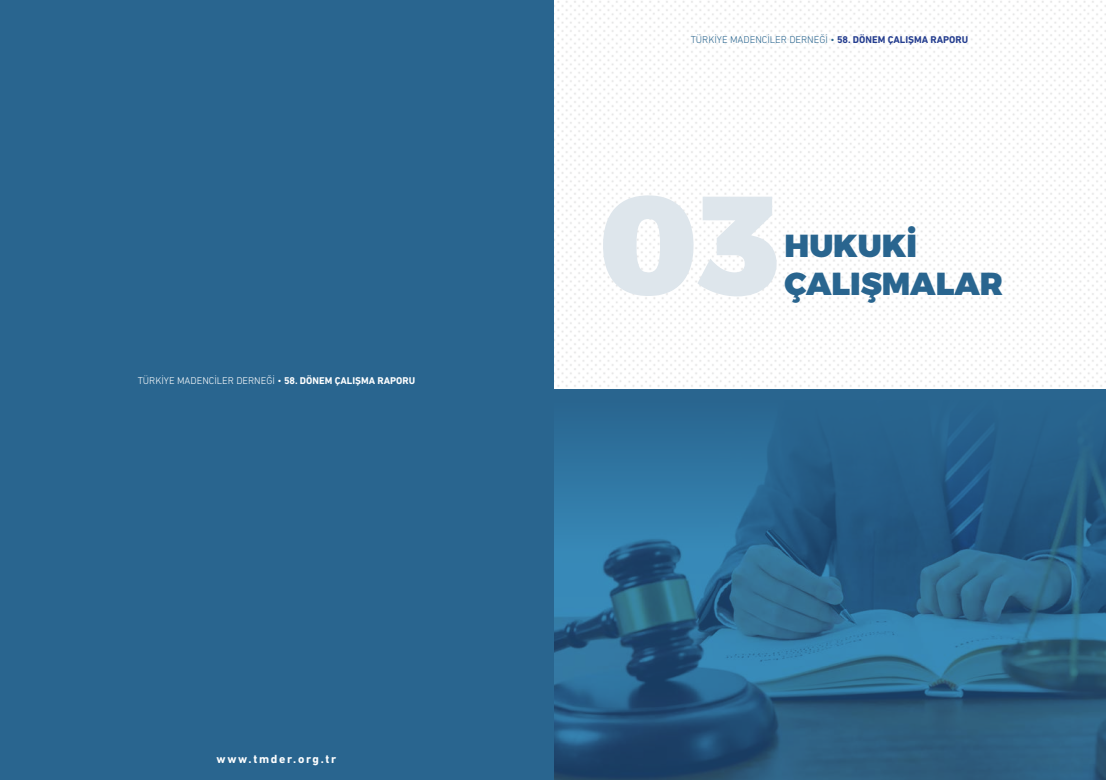
<style>
.page{position:relative;width:1106px;height:780px;background:#fff}
.page>*{position:absolute;margin:0;border:0;box-sizing:border-box;transform-origin:0 0}
.t1{font:900 140.6px "Montserrat";color:#dee6ec}
.t2{font:900 31.8px "Montserrat";color:#29658f}
.t3{font:700 12px "DIN Next LT Pro";letter-spacing:.14em;color:#fff}
.t4{font:300 10px "DIN Next LT Pro";color:#29658f}
.t5{font:300 10px "DIN Next LT Pro";color:#fff}
.s1{font-weight:700}
.s2{font-weight:700;color:#243d8f}
</style>
<div class="page">
<img style="left:553px;top:0;width:553px;height:389px">
<img style="left:553px;top:389px;width:553px;height:391px">
<div style="left:0;top:0;width:553px;height:780px;background:#29658f"></div>
<p class="t5" style="left:138px;top:375px;width:279px">TÜRKİYE MADENCİLER DERNEĞİ • <span class="s1">58. DÖNEM ÇALIŞMA RAPORU</span></p>
<p class="t3" style="left:217px;top:752px;width:121px">www.tmder.org.tr</p>
<p class="t4" style="left:690px;top:33px;width:279px">TÜRKİYE MADENCİLER DERNEĞİ • <span class="s2">58. DÖNEM ÇALIŞMA RAPORU</span></p>
<h1 class="t1" style="left:598px;top:157px;width:183px">03</h1>
<h2 class="t2" style="left:784px;top:225px;width:134px">HUKUKİ</h2>
<h2 class="t2" style="left:784px;top:264px;width:220px">ÇALIŞMALAR</h2>
</div>
